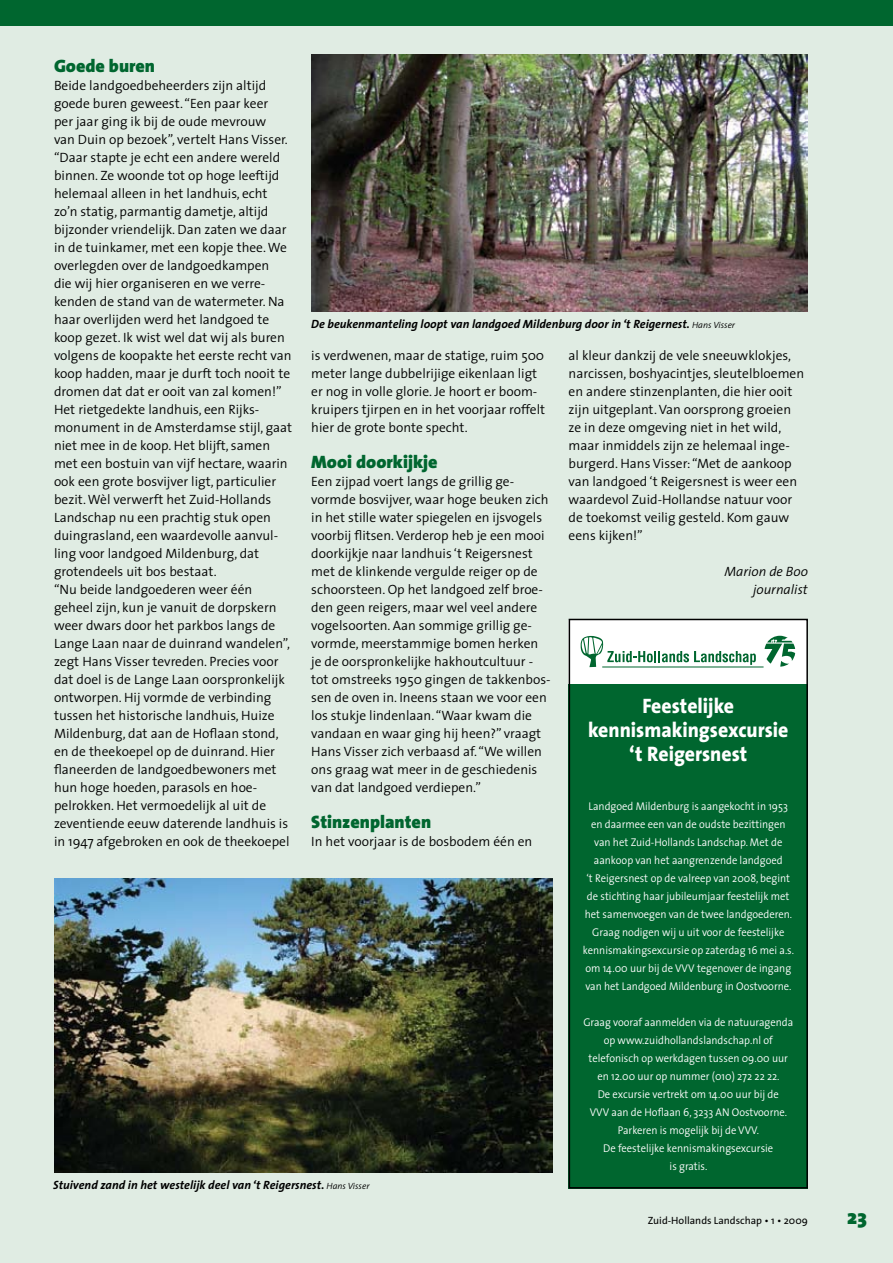
<style>
.page{position:relative;width:893px;height:1263px;background:#e0ece3}
.page>*{position:absolute;margin:0;border:0;box-sizing:border-box;transform-origin:0 0}
.t1{font:800 21px/24px "The Sans";color:#fff;text-align:center;scale:.94 1}
.t2{font:900 21px "The Sans";color:#00662f}
.t3{font:900 18px "The Sans";color:#00662f}
.t4{font:300 13.5px/18px "The Sans";color:#000}
.t5{font:italic 300 13.5px/18px "The Sans";color:#000;text-align:right}
.t6{font:italic 700 12px "The Sans";color:#000}
.t7{font:300 11.25px/18px "The Sans";color:#fff;text-align:center;scale:.94 1}
.t8{font:10.5px "The Sans";color:#000}
.s1{font-weight:300;font-size:9px}
</style>
<div class="page">
<div style="left:569px;top:635px;width:239px;height:553px;background:#00662f"></div>
<img style="left:54px;top:878px;width:498px;height:294px">
<img style="left:311px;top:54px;width:497px;height:257px">
<div style="left:569px;top:620px;width:239px;height:63px;background:#fff"></div>
<hr style="left:602px;top:666px;width:162px;height:1px;background:#00662f">
<svg style="left:581px;top:636px;width:175px;height:31px"></svg>
<svg style="left:765px;top:636px;width:30px;height:31px"></svg>
<div style="left:569px;top:619px;width:239px;height:569px;border:2px solid #000"></div>
<div style="left:0;top:0;width:893px;height:26px;background:#00662f"></div>
<h2 class="t3" style="left:54px;top:51px;width:103px">Goede buren</h2>
<p class="t4" style="left:54px;top:76px;width:240px">Beide landgoedbeheerders zijn altijd goede buren geweest. “Een paar keer<br>per jaar ging ik bij de oude mevrouw<br>van Duin op bezoek”, vertelt Hans Visser. “Daar stapte je echt een andere wereld binnen. Ze woonde tot op hoge leeftijd helemaal alleen in het landhuis, echt zo’n statig, parmantig dametje, altijd bijzonder vriendelijk. Dan zaten we daar in de tuinkamer, met een kopje thee. We overlegden over de landgoedkampen<br>die wij hier organiseren en we verre&shy;kenden de stand van de watermeter. Na haar overlijden werd het landgoed te koop gezet. Ik wist wel dat wij als buren volgens de koopakte het eerste recht van koop hadden, maar je durft toch nooit te dromen dat dat er ooit van zal komen!” Het rietgedekte landhuis, een Rijks&shy;monument in de Amsterdamse stijl, gaat niet mee in de koop. Het blijft, samen met een bostuin van vijf hectare, waarin ook een grote bosvijver ligt, particulier bezit. Wèl verwerft het Zuid-Hollands Landschap nu een prachtig stuk open duingrasland, een waardevolle aanvul&shy;ling voor landgoed Mildenburg, dat grotendeels uit bos bestaat.<br>“Nu beide landgoederen weer één geheel zijn, kun je vanuit de dorpskern weer dwars door het parkbos langs de Lange Laan naar de duinrand wandelen”, zegt Hans Visser tevreden. Precies voor dat doel is de Lange Laan oorspronkelijk ontworpen. Hij vormde de verbinding tussen het historische landhuis, Huize Mildenburg, dat aan de Hoflaan stond, en de theekoepel op de duinrand. Hier flaneerden de landgoedbewoners met hun hoge hoeden, parasols en hoe&shy;pelrokken. Het vermoedelijk al uit de zeventiende eeuw daterende landhuis is in 1947 afgebroken en ook de theekoepel</p>
<p class="t6" style="left:311px;top:314px;width:425px">De beukenmanteling loopt van landgoed Mildenburg door in ‘t Reigernest. <span class="s1">Hans Visser</span></p>
<p class="t4" style="left:311px;top:346px;width:235px">is verdwenen, maar de statige, ruim 500 meter lange dubbelrijige eikenlaan ligt er nog in volle glorie. Je hoort er boom&shy;kruipers tjirpen en in het voorjaar roffelt hier de grote bonte specht.</p>
<h2 class="t3" style="left:311px;top:447px;width:128px">Mooi doorkijkje</h2>
<p class="t4" style="left:311px;top:472px;width:241px">Een zijpad voert langs de grillig ge&shy;vormde bosvijver, waar hoge beuken zich in het stille water spiegelen en ijsvogels voorbij flitsen. Verderop heb je een mooi doorkijkje naar landhuis ‘t Reigersnest met de klinkende vergulde reiger op de schoorsteen. Op het landgoed zelf broe&shy;den geen reigers, maar wel veel andere vogelsoorten. Aan sommige grillig ge&shy;vormde, meerstammige bomen herken je de oorspronkelijke hakhoutcultuur - tot omstreeks 1950 gingen de takkenbos&shy;sen de oven in. Ineens staan we voor een los stukje lindenlaan. “Waar kwam die vandaan en waar ging hij heen?” vraagt Hans Visser zich verbaasd af. “We willen ons graag wat meer in de geschiedenis van dat landgoed verdiepen.”</p>
<h2 class="t3" style="left:311px;top:807px;width:121px">Stinzenplanten</h2>
<p class="t4" style="left:311px;top:832px;width:223px">In het voorjaar is de bosbodem één en</p>
<p class="t4" style="left:569px;top:346px;width:237px">al kleur dankzij de vele sneeuwklokjes, narcissen, boshyacintjes, sleutelbloemen en andere stinzenplanten, die hier ooit zijn uitgeplant. Van oorsprong groeien ze in deze omgeving niet in het wild, maar inmiddels zijn ze helemaal inge&shy;burgerd. Hans Visser: “Met de aankoop van landgoed ‘t Reigersnest is weer een waardevol Zuid-Hollandse natuur voor de toekomst veilig gesteld. Kom gauw eens kijken!”</p>
<p class="t5" style="left:724px;top:562px;width:85px">Marion de Boo journalist</p>
<h1 class="t1" style="left:588px;top:693px;width:215px">Feestelijke kennismakingsexcursie ‘t Reigersnest</h1>
<p class="t7" style="left:583px;top:797px;width:226px">Landgoed Mildenburg is aangekocht in 1953 en daarmee een van de oudste bezittingen van het Zuid-Hollands Landschap. Met de aankoop van het aangrenzende landgoed<br>‘t Reigersnest op de valreep van 2008, begint de stichting haar jubileumjaar feestelijk met het samenvoegen van de twee landgoederen.<br>Graag nodigen wij u uit voor de feestelijke kennismakingsexcursie op zaterdag 16 mei a.s. om 14.00 uur bij de VVV tegenover de ingang van het Landgoed Mildenburg in Oostvoorne.</p>
<p class="t7" style="left:583px;top:1013px;width:225px">Graag vooraf aanmelden via de natuuragenda op www.zuidhollandslandschap.nl of telefonisch op werkdagen tussen 09.00 uur en 12.00 uur op nummer (010) 272 22 22.<br>De excursie vertrekt om 14.00 uur bij de<br>VVV aan de Hoflaan 6, 3233 AN Oostvoorne.<br>Parkeren is mogelijk bij de VVV.<br>De feestelijke kennismakingsexcursie<br>is gratis.</p>
<p class="t6" style="left:53px;top:1175px;width:318px">Stuivend zand in het westelijk deel van ‘t Reigersnest. <span class="s1">Hans Visser</span></p>
<p class="t8" style="left:648px;top:1212px;width:162px">Zuid-Hollands Landschap • 1 • 2009</p>
<h1 class="t2" style="left:847px;top:1199px;width:21px">23</h1>
</div>
